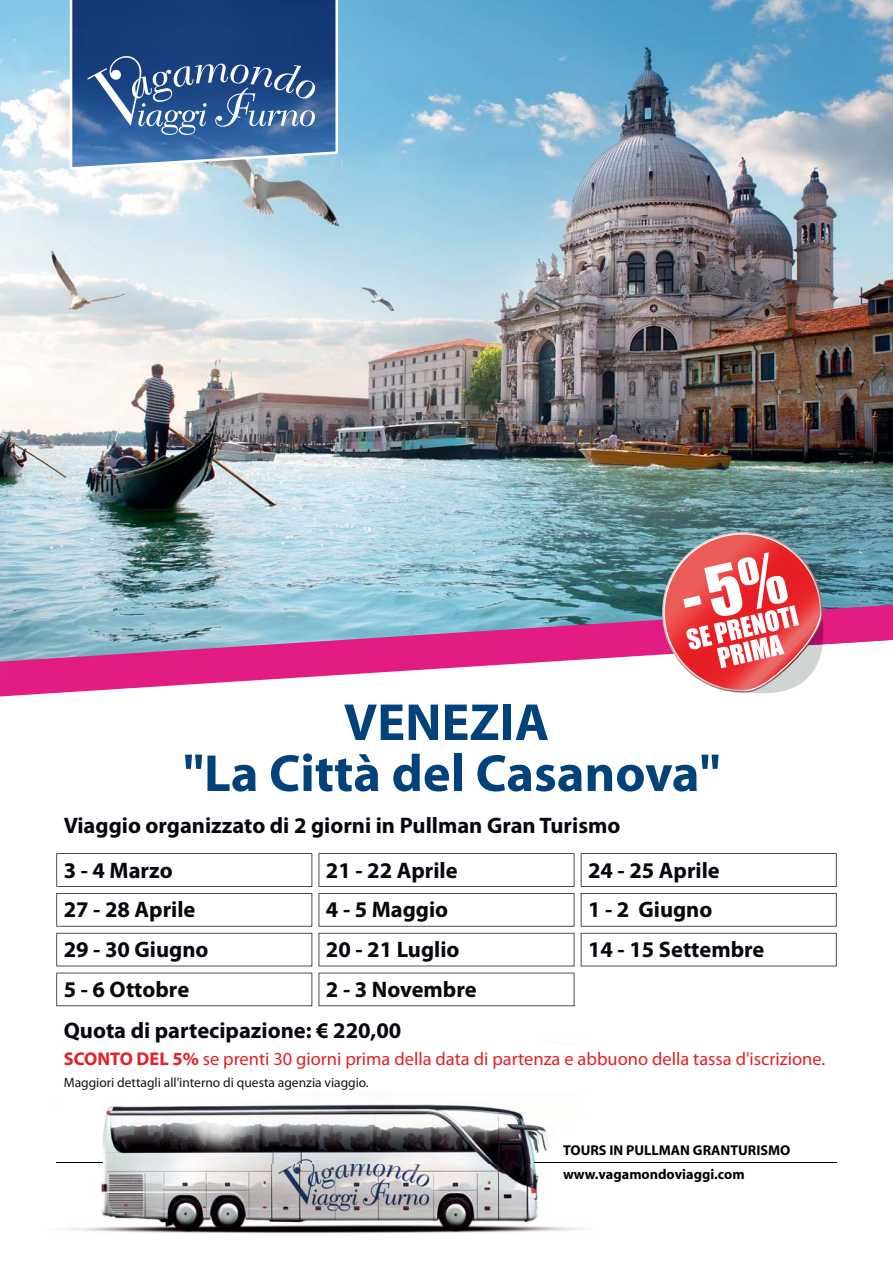
<style>
.page{position:relative;width:893px;height:1263px;background:#fff}
.page>*{position:absolute;margin:0;border:0;box-sizing:border-box;transform-origin:0 0}
.t1{font:700 52.5px/51px "Myriad";color:#004279;text-align:center}
.t2{font:700 22.5px "Myriad Pro";color:#05070d}
.t3{font:18.45px "Myriad Pro";color:#e61f24}
.t4{font:700 14.25px/24px "Myriad";color:#000104}
.t5{font:13.5px "Myriad Pro";color:#111315}
.s1{font-weight:700}
</style>
<div class="page">
<img style="left:56px;top:871px;width:781px;height:363px">
<hr style="left:57px;top:1162px;width:46px;height:1px;background:#000104">
<hr style="left:534px;top:1162px;width:302px;height:1px;background:#000104">
<svg style="left:56px;top:853px;width:256px;height:34px"></svg>
<svg style="left:319px;top:853px;width:255px;height:34px"></svg>
<svg style="left:581px;top:853px;width:256px;height:34px"></svg>
<svg style="left:56px;top:893px;width:256px;height:33px"></svg>
<svg style="left:319px;top:893px;width:255px;height:33px"></svg>
<svg style="left:581px;top:893px;width:256px;height:33px"></svg>
<svg style="left:56px;top:933px;width:256px;height:33px"></svg>
<svg style="left:319px;top:933px;width:255px;height:33px"></svg>
<svg style="left:581px;top:933px;width:256px;height:33px"></svg>
<svg style="left:56px;top:973px;width:256px;height:33px"></svg>
<svg style="left:319px;top:973px;width:255px;height:33px"></svg>
<img style="left:0;top:0;width:893px;height:605px">
<svg style="left:70px;top:0;width:268px;height:170px"></svg>
<img style="left:72px;top:0;width:263px;height:167px">
<svg style="left:87px;top:53px;width:228px;height:82px;background:#44699d"></svg>
<svg style="left:0;top:605px;width:654px;height:91px"></svg>
<svg style="left:654px;top:524px;width:239px;height:170px"></svg>
<h1 class="t1" style="left:183px;top:701px;width:539px">VENEZIA<br>"La Città del Casanova"</h1>
<p class="t2" style="left:64px;top:817px;width:558px">Viaggio organizzato di 2 giorni in Pullman Gran Turismo</p>
<p class="t2" style="left:64px;top:862px;width:110px">3 - 4 Marzo</p>
<p class="t2" style="left:326px;top:862px;width:133px">21 - 22 Aprile</p>
<p class="t2" style="left:588px;top:862px;width:133px">24 - 25 Aprile</p>
<p class="t2" style="left:64px;top:901px;width:133px">27 - 28 Aprile</p>
<p class="t2" style="left:326px;top:901px;width:124px">4 - 5 Maggio</p>
<p class="t2" style="left:588px;top:901px;width:126px">1 - 2 Giugno</p>
<p class="t2" style="left:64px;top:941px;width:146px">29 - 30 Giugno</p>
<p class="t2" style="left:326px;top:941px;width:135px">20 - 21 Luglio</p>
<p class="t2" style="left:588px;top:941px;width:178px">14 - 15 Settembre</p>
<p class="t2" style="left:64px;top:981px;width:127px">5 - 6 Ottobre</p>
<p class="t2" style="left:326px;top:981px;width:152px">2 - 3 Novembre</p>
<p class="t2" style="left:64px;top:1022px;width:339px">Quota di partecipazione: € 220,00</p>
<p class="t3" style="left:64px;top:1051px;width:763px"><span class="s1">SCONTO DEL 5%</span> se prenti 30 giorni prima della data di partenza e abbuono della tassa d'iscrizione.</p>
<p class="t5" style="left:64px;top:1077px;width:306px">Maggiori dettagli all'interno di questa agenzia viaggio.</p>
<p class="t4" style="left:563px;top:1139px;width:229px">TOURS IN PULLMAN GRANTURISMO www.vagamondoviaggi.com</p>
</div>
